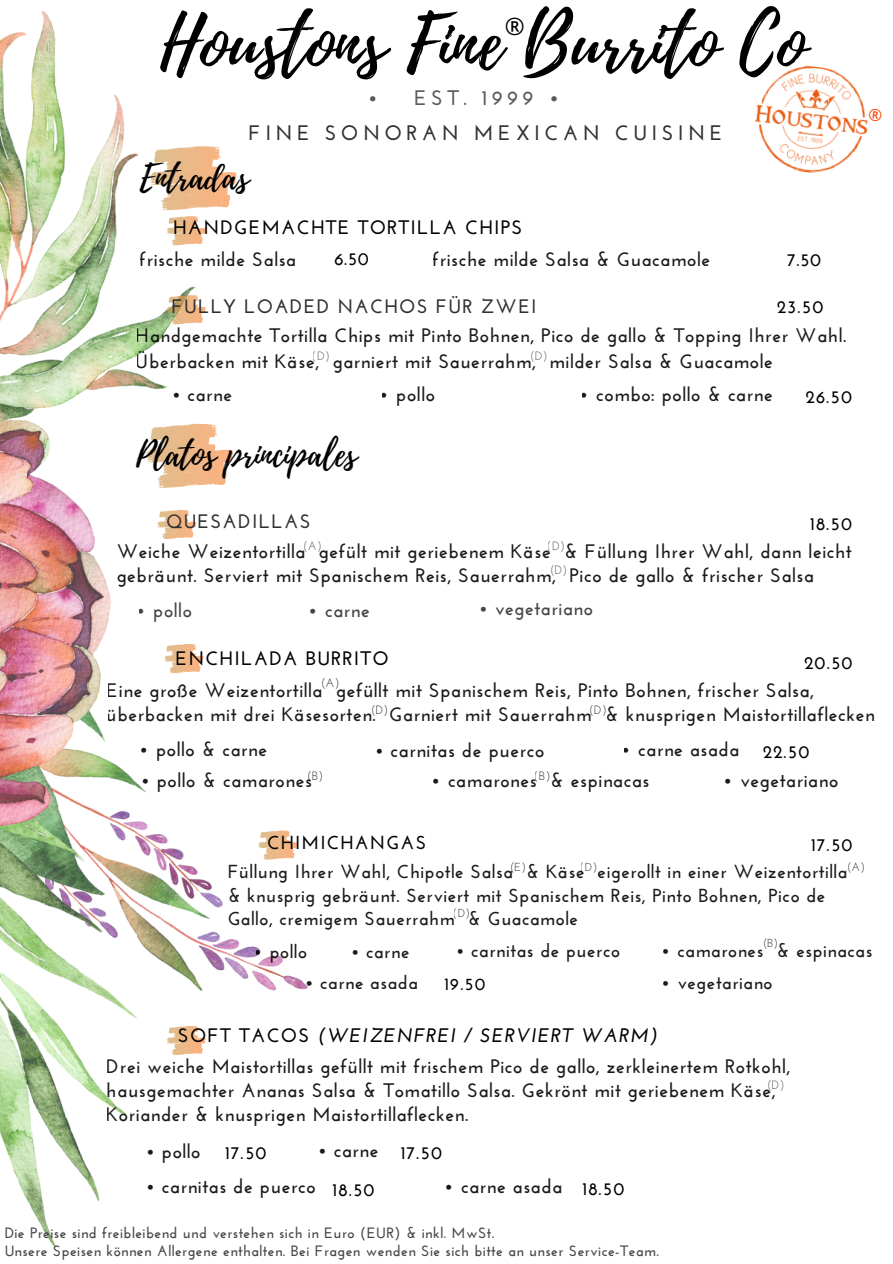
<style>
.page{position:relative;width:893px;height:1264px;background:#fff}
.page>*{position:absolute;margin:0;border:0;box-sizing:border-box;transform-origin:0 0}
.t1{font:75px "Playlist Script";color:#000}
.t2{font:34.5px "Playlist Script";color:#000}
.t3{font:24px "Noto Sans";color:#000}
.t4{font:700 21px/34.3px "Josefin Sans";letter-spacing:.21em;color:#313131}
.t5{font:700 19.5px/24px "Josefin Sans";letter-spacing:.03em;color:#000}
.t6{font:700 19.5px/31.8px "Josefin Sans";letter-spacing:.06em;color:#000}
.t7{font:700 19.5px "Josefin Sans";letter-spacing:.06em;color:#313131}
.t8{font:700 19.5px "Josefin Sans";letter-spacing:.03em;color:#313131}
.t9{font:700 18.9px/23.2px "Josefin Sans";letter-spacing:.03em;color:#000}
.t10{font:700 18.9px "Josefin Sans";letter-spacing:.06em;color:#000}
.t11{font:700 18px "Josefin Sans";letter-spacing:.06em;color:#000}
.t12{font:700 17.4px "Josefin Sans";color:#000}
.t13{font:700 15px/18.6px "Josefin Sans";letter-spacing:.03em;color:#313131}
.t14{font:12px/24.2px "Josefin Sans";color:#313131}
.t15{font:12px "Josefin Sans";color:#000}
.t16{font:11.55px "Josefin Sans";color:#000}
.s1{font-style:italic}
</style>
<div class="page">
<img style="left:755px;top:65px;width:113px;height:108px">
<img style="left:0;top:11px;width:308px;height:1236px">
<svg style="left:146px;top:424px;width:87px;height:64px"></svg>
<svg style="left:164px;top:644px;width:39px;height:29px"></svg>
<svg style="left:258px;top:830px;width:39px;height:29px"></svg>
<svg style="left:149px;top:146px;width:88px;height:64px"></svg>
<svg style="left:166px;top:216px;width:40px;height:29px"></svg>
<svg style="left:166px;top:295px;width:40px;height:29px"></svg>
<svg style="left:157px;top:510px;width:39px;height:29px"></svg>
<svg style="left:166px;top:1025px;width:40px;height:30px"></svg>
<p class="t1" style="left:160px;top:-10px;width:647px">Houstons Fine Burrito Co</p>
<p class="t3" style="left:504px;top:9px;width:21px">®</p>
<p class="t4" style="left:248px;top:83px;width:475px;text-indent:119px">• EST. 1999 •<br>FINE SONORAN MEXICAN CUISINE</p>
<p class="t2" style="left:140px;top:152px;width:111px">Entradas</p>
<p class="t6" style="left:140px;top:213px;width:384px;text-indent:33px">HANDGEMACHTE TORTILLA CHIPS frische milde Salsa</p>
<p class="t11" style="left:334px;top:252px;width:36px">6.50</p>
<p class="t5" style="left:432px;top:249px;width:279px">frische milde Salsa &amp; Guacamole</p>
<p class="t11" style="left:787px;top:253px;width:35px">7.50</p>
<p class="t7" style="left:171px;top:298px;width:366px">FULLY LOADED NACHOS FÜR ZWEI</p>
<p class="t5" style="left:136px;top:325px;width:711px;line-height:25px">Handgemachte Tortilla Chips mit Pinto Bohnen, Pico de gallo &amp; Topping Ihrer Wahl.<br>Überbacken mit Käse, garniert mit Sauerrahm, milder Salsa &amp; Guacamole</p>
<p class="t5" style="left:171px;top:384px;width:63px">• carne</p>
<p class="t5" style="left:380px;top:384px;width:56px">• pollo</p>
<p class="t11" style="left:776px;top:299px;width:48px">23.50</p>
<p class="t14" style="left:312px;top:345px;width:20px">(D)</p>
<p class="t14" style="left:529px;top:345px;width:20px">(D)</p>
<p class="t5" style="left:580px;top:384px;width:194px">• combo: pollo &amp; carne</p>
<p class="t11" style="left:805px;top:389px;width:48px">26.50</p>
<p class="t2" style="left:136px;top:429px;width:222px">Platos principales</p>
<p class="t7" style="left:166px;top:513px;width:146px">QUESADILLAS</p>
<p class="t5" style="left:117px;top:540px;width:736px;line-height:24.8px">Weiche Weizentortilla gefült mit geriebenem Käse &amp; Füllung Ihrer Wahl, dann leicht gebräunt. Serviert mit Spanischem Reis, Sauerrahm, Pico de gallo &amp; frischer Salsa</p>
<p class="t11" style="left:809px;top:516px;width:44px">18.50</p>
<p class="t14" style="left:302px;top:535px;width:21px">(A)</p>
<p class="t14" style="left:547px;top:535px;width:22px">(D) (D)</p>
<p class="t7" style="left:137px;top:602px;width:56px">• pollo</p>
<p class="t7" style="left:309px;top:602px;width:63px">• carne</p>
<p class="t8" style="left:478px;top:600px;width:116px">• vegetariano</p>
<p class="t6" style="left:175px;top:644px;width:215px">ENCHILADA BURRITO</p>
<p class="t11" style="left:804px;top:655px;width:50px">20.50</p>
<p class="t15" style="left:320px;top:677px;width:21px">(A)</p>
<p class="t5" style="left:107px;top:680px;width:769px">Eine große Weizentortilla gefüllt mit Spanischem Reis, Pinto Bohnen, frischer Salsa, überbacken mit drei Käsesorten. Garniert mit Sauerrahm &amp; knusprigen Maistortillaflecken</p>
<p class="t15" style="left:370px;top:704px;width:20px">(D)</p>
<p class="t15" style="left:588px;top:704px;width:20px">(D)</p>
<p class="t5" style="left:140px;top:739px;width:129px">• pollo &amp; carne</p>
<p class="t5" style="left:140px;top:770px;width:173px">• pollo &amp; camarones</p>
<p class="t5" style="left:431px;top:770px;width:219px">• camarones &amp; espinacas</p>
<p class="t5" style="left:723px;top:770px;width:116px">• vegetariano</p>
<p class="t5" style="left:621px;top:739px;width:189px">• carne asada <sub>22.50</sub></p>
<p class="t5" style="left:374px;top:739px;width:172px">• carnitas de puerco</p>
<p class="t15" style="left:306px;top:771px;width:18px">(B)</p>
<p class="t15" style="left:533px;top:771px;width:18px">(B)</p>
<p class="t10" style="left:267px;top:834px;width:160px">CHIMICHANGAS</p>
<p class="t11" style="left:811px;top:837px;width:43px">17.50</p>
<p class="t16" style="left:509px;top:862px;width:18px">(E)</p>
<p class="t16" style="left:580px;top:862px;width:19px">(D)</p>
<p class="t16" style="left:846px;top:862px;width:20px">(A)</p>
<p class="t9" style="left:227px;top:861px;width:621px">Füllung Ihrer Wahl, Chipotle Salsa &amp; Käse eigerollt in einer Weizentortilla &amp; knusprig gebräunt. Serviert mit Spanischem Reis, Pinto Bohnen, Pico de<br>Gallo, cremigem Sauerrahm &amp; Guacamole</p>
<p class="t9" style="left:254px;top:941px;width:55px">• pollo</p>
<p class="t9" style="left:455px;top:941px;width:166px">• carnitas de puerco</p>
<p class="t16" style="left:452px;top:908px;width:19px">(D)</p>
<p class="t16" style="left:762px;top:938px;width:18px">(B)</p>
<p class="t9" style="left:350px;top:941px;width:61px">• carne</p>
<p class="t9" style="left:661px;top:941px;width:212px">• camarones &amp; espinacas</p>
<p class="t9" style="left:304px;top:972px;width:115px">• carne asada</p>
<p class="t12" style="left:444px;top:977px;width:43px">19.50</p>
<p class="t9" style="left:661px;top:973px;width:112px">• vegetariano</p>
<p class="t5" style="left:107px;top:1021px;width:685px;line-height:30.5px;text-indent:71px">SOFT TACOS <span class="s1">(WEIZENFREI / SERVIERT WARM)<br></span>Drei weiche Maistortillas gefüllt mit frischem Pico de gallo, zerkleinertem Rotkohl,</p>
<p class="t5" style="left:107px;top:1079px;width:670px">hausgemachter Ananas Salsa &amp; Tomatillo Salsa. Gekrönt mit geriebenem Käse,<br>Koriander &amp; knusprigen Maistortillaflecken.</p>
<p class="t14" style="left:766px;top:1073px;width:20px">(D)</p>
<p class="t5" style="left:145px;top:1141px;width:56px">• pollo</p>
<p class="t5" style="left:145px;top:1176px;width:172px">• carnitas de puerco</p>
<p class="t11" style="left:225px;top:1145px;width:43px">17.50</p>
<p class="t11" style="left:400px;top:1145px;width:43px">17.50</p>
<p class="t11" style="left:332px;top:1182px;width:44px">18.50</p>
<p class="t11" style="left:582px;top:1180px;width:44px">18.50</p>
<p class="t13" style="left:4px;top:1224px;width:656px">Die Preise sind freibleibend und verstehen sich in Euro (EUR) &amp; inkl. MwSt.<br>Unsere Speisen können Allergene enthalten. Bei Fragen wenden Sie sich bitte an unser Service-Team.</p>
<p class="t5" style="left:317px;top:1140px;width:63px">• carne</p>
<p class="t5" style="left:444px;top:1176px;width:119px">• carne asada</p>
</div>
